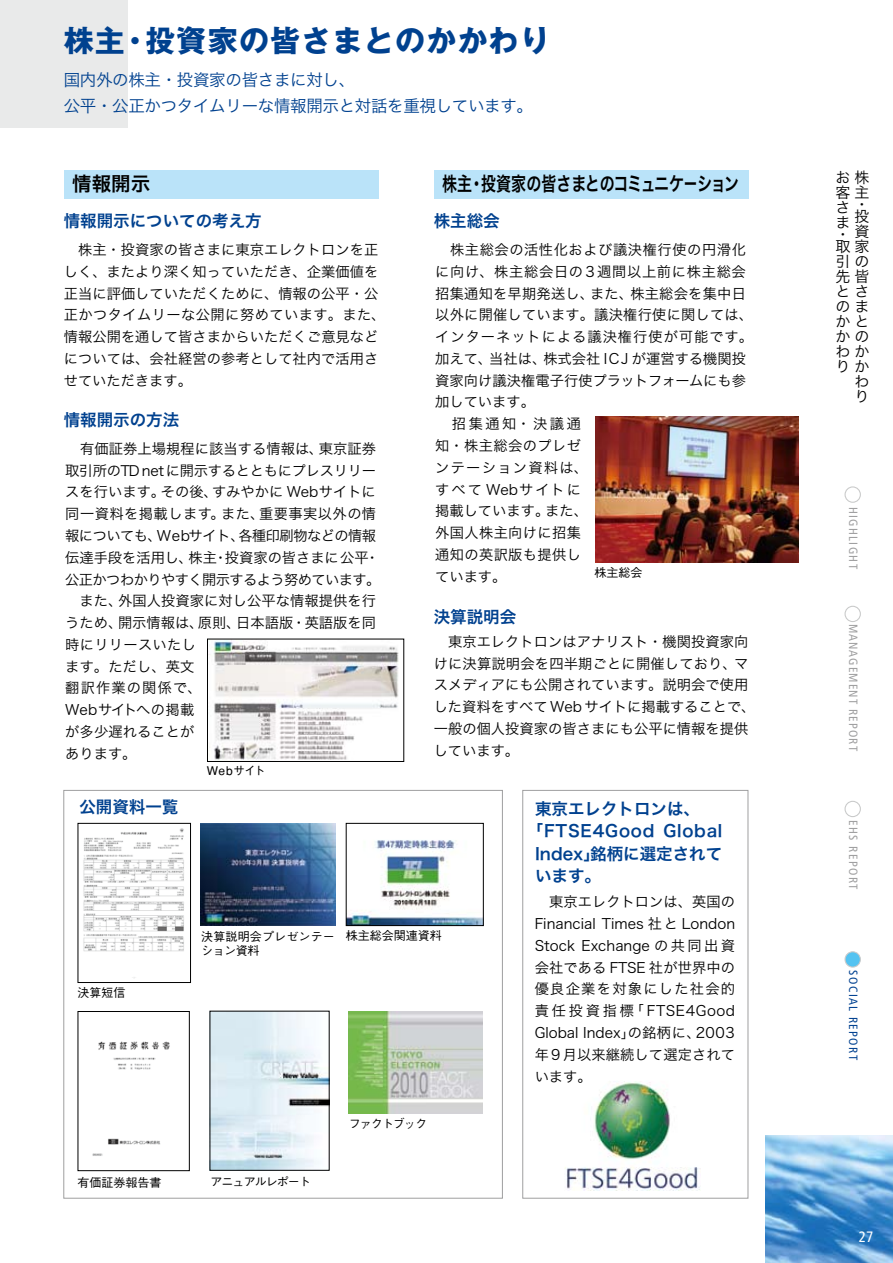
<style>
.page{position:relative;width:893px;height:1263px;background:#fff}
.page>*{position:absolute;margin:0;border:0;box-sizing:border-box;transform-origin:0 0}
.t1{font:700 30px "Gothic MB101";letter-spacing:.04em;color:#00418f}
.t2{font:19.5px "Hira Kaku Pro N W6";color:#000;scale:.77 1}
.t3{font:19.5px "Hira Kaku Pro N W6";color:#000}
.t4{font:16.5px "Hira Kaku Pro N W6";color:#00418f}
.t5{font:16.5px/25.5px "Hira Kaku Pro N W3";letter-spacing:-.02em;color:#00418f}
.t6{font:16.5px "Hira Kaku Pro N W6";letter-spacing:.05em;color:#00418f}
.t7{font:15px/15px "Hira Kaku Pro W3";color:#000}
.t8{font:condensed 15px "Frutiger";color:#fff}
.t9{font:14.25px/21.8px "Hira Kaku Pro N W3";letter-spacing:.005em;color:#000}
.t10{font:14.25px/21.8px "Hira Kaku Pro N W3";letter-spacing:.025em;color:#000}
.t11{font:500 12px/13.8px "Gothic BBB";color:#000}
.t12{font:condensed 12px "Frutiger";letter-spacing:.115em;color:#9f9fa0}
.t13{font:condensed 12px "Frutiger";letter-spacing:.09em;color:#9f9fa0}
.t14{font:500 12px "Gothic BBB";letter-spacing:-.08em;color:#000}
.t15{font:condensed 12px "Frutiger";letter-spacing:.115em;color:#004190}
</style>
<div class="page">
<img style="left:765px;top:1135px;width:128px;height:128px">
<div style="left:844px;top:486px;width:17px;height:17px;border:1px solid #c9caca;border-radius:50%"></div>
<div style="left:844px;top:606px;width:17px;height:16px;border:1px solid #c9caca;border-radius:50%"></div>
<div style="left:844px;top:801px;width:17px;height:16px;border:1px solid #c9caca;border-radius:50%"></div>
<div style="left:845px;top:952px;width:15px;height:15px;background:#54c3f1;border-radius:50%"></div>
<div style="left:844px;top:951px;width:17px;height:17px;border:1px solid #c9caca;border-radius:50%"></div>
<div style="left:0;top:0;width:128px;height:128px;background:#e9eaea"></div>
<div style="left:64px;top:170px;width:314px;height:28px;background:#bae3f9"></div>
<div style="left:434px;top:170px;width:314px;height:28px;background:#bae3f9"></div>
<img style="left:595px;top:417px;width:203px;height:145px">
<img style="left:83px;top:828px;width:101px;height:150px">
<div style="left:78px;top:823px;width:113px;height:160px;border:1px solid #000"></div>
<img style="left:92px;top:1041px;width:78px;height:115px">
<div style="left:78px;top:1011px;width:112px;height:160px;border:1px solid #000"></div>
<img style="left:212px;top:1013px;width:116px;height:156px">
<img style="left:348px;top:1011px;width:134px;height:102px">
<img style="left:200px;top:823px;width:136px;height:102px">
<img style="left:348px;top:840px;width:134px;height:84px">
<div style="left:346px;top:823px;width:138px;height:103px;border:1px solid #000"></div>
<div style="left:522px;top:790px;width:226px;height:408px;border:1px solid #9f9fa0"></div>
<img style="left:209px;top:641px;width:190px;height:119px">
<div style="left:207px;top:639px;width:197px;height:123px;border:1px solid #000"></div>
<img style="left:565px;top:1081px;width:135px;height:110px">
<h1 class="t1" style="left:64px;top:19px;width:488px">株主・投資家の皆さまとのかかわり</h1>
<p class="t5" style="left:64px;top:66px;width:471px">国内外の株主・投資家の皆さまに対し、<br>公平・公正かつタイムリーな情報開示と対話を重視しています。</p>
<h2 class="t3" style="left:72px;top:166px;width:79px">情報開示</h2>
<h2 class="t2" style="left:442px;top:166px;width:387px">株主・投資家の皆さまとのコミュニケーション</h2>
<p class="t4" style="left:64px;top:206px;width:199px">情報開示についての考え方</p>
<p class="t9" style="left:64px;top:238px;width:323px">　株主・投資家の皆さまに東京エレクトロンを正しく、またより深く知っていただき、企業価値を正当に評価していただくために、情報の公平・公正かつタイムリーな公開に努めています。また、情報公開を通して皆さまからいただくご意見などについては、会社経営の参考として社内で活用させていただきます。</p>
<p class="t4" style="left:64px;top:405px;width:117px">情報開示の方法</p>
<p class="t9" style="left:65px;top:436px;width:317px">　有価証券上場規程に該当する情報は、東京証券取引所のＴＤnetに開示するとともにプレスリリースを行います。その後、すみやかに Webサイトに同一資料を掲載します。また、重要事実以外の情報についても、Webサイト、各種印刷物などの情報伝達手段を活用し、株主・投資家の皆さまに公平・公正かつわかりやすく開示するよう努めています。　また、外国人投資家に対し公平な情報提供を行うため、開示情報は、原則、日本語版・英語版を同時にリリースいたし<br>ます。ただし、英文<br>翻訳作業の関係で、<br>Webサイトへの掲載<br>が多少遅れることが<br>あります。</p>
<p class="t4" style="left:79px;top:792px;width:101px">公開資料一覧</p>
<p class="t11" style="left:207px;top:764px;width:60px">Webサイト</p>
<p class="t4" style="left:434px;top:206px;width:67px">株主総会</p>
<p class="t10" style="left:435px;top:238px;width:319px">　株主総会の活性化および議決権行使の円滑化に向け、株主総会日の3週間以上前に株主総会招集通知を早期発送し、また、株主総会を集中日以外に開催しています。議決権行使に関しては、インターネットによる議決権行使が可能です。加えて、当社は、株式会社 ICJ が運営する機関投資家向け議決権電子行使プラットフォームにも参加しています。<br>　招集通知・決議通<br>知・株主総会のプレゼ<br>ンテーション資料は、<br>すべて Webサイトに<br>掲載しています。また、<br>外国人株主向けに招集<br>通知の英訳版も提供し<br>ています。</p>
<p class="t11" style="left:595px;top:565px;width:49px">株主総会</p>
<p class="t4" style="left:434px;top:601px;width:84px">決算説明会</p>
<p class="t9" style="left:434px;top:629px;width:323px">　東京エレクトロンはアナリスト・機関投資家向けに決算説明会を四半期ごとに開催しており、マスメディアにも公開されています。説明会で使用した資料をすべて Web サイトに掲載することで、一般の個人投資家の皆さまにも公平に情報を提供しています。</p>
<p class="t4" style="left:535px;top:793px;width:166px">東京エレクトロンは、</p>
<p class="t6" style="left:527px;top:816px;width:197px">「FTSE4Good Global</p>
<p class="t4" style="left:535px;top:838px;width:189px">Index」銘柄に選定されて</p>
<p class="t4" style="left:535px;top:861px;width:67px">います。</p>
<p class="t11" style="left:78px;top:985px;width:49px">決算短信</p>
<p class="t11" style="left:201px;top:930px;width:135px">決算説明会プレゼンテーション資料</p>
<p class="t11" style="left:346px;top:929px;width:97px">株主総会関連資料</p>
<p class="t14" style="left:349px;top:1117px;width:80px">ファクトブック</p>
<p class="t11" style="left:78px;top:1176px;width:85px">有価証券報告書</p>
<p class="t14" style="left:211px;top:1175px;width:102px">アニュアルレポート</p>
<p class="t9" style="left:535px;top:890px;width:202px;text-align:justify">　東京エレクトロンは、英国のFinancial Times 社と London Stock Exchange の共同出資会社である FTSE 社が世界中の優良企業を対象にした社会的責任投資指標「 FTSE4Good Global Index」の銘柄に、2003年9月以来継続して選定されています。</p>
<p class="t7" style="left:835px;top:169px;width:35px">お株客主さ<br>ま</p>
<p class="t7" style="left:835px;top:228px;width:35px;line-height:12px">・<br>取家</p>
<p class="t7" style="left:835px;top:253px;width:35px">引の先皆と<br>のまかとかのわかり</p>
<p class="t7" style="left:855px;top:198px;width:16px;line-height:12px">・投</p>
<p class="t7" style="left:855px;top:223px;width:16px">資</p>
<p class="t7" style="left:855px;top:283px;width:14px">さ</p>
<p class="t7" style="left:855px;top:358px;width:16px;text-align:justify">かわり</p>
<p class="t12" style="left:860px;top:507px;width:64px;rotate:90deg">HIGHLIGHT</p>
<p class="t13" style="left:860px;top:624px;width:129px;rotate:90deg">MANAGEMENT REPORT</p>
<p class="t12" style="left:860px;top:820px;width:71px;rotate:90deg">EHS REPORT</p>
<p class="t15" style="left:860px;top:970px;width:91px;rotate:90deg">SOCIAL REPORT</p>
<p class="t8" style="left:859px;top:1228px;width:16px">27</p>
</div>
